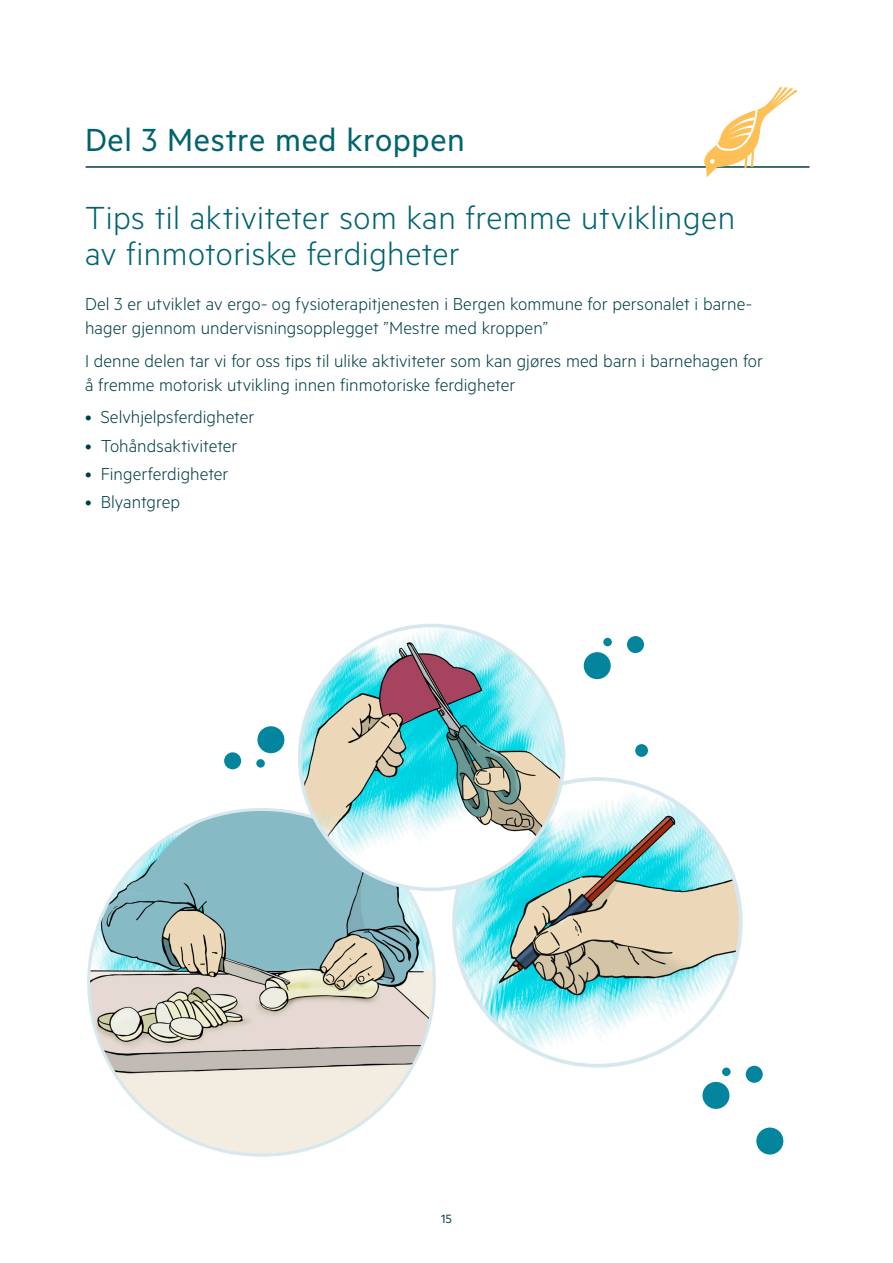
<style>
.page{position:relative;width:893px;height:1263px;background:#fff}
.page>*{position:absolute;margin:0;border:0;box-sizing:border-box;transform-origin:0 0}
.HiB_tekst_Metric_lig{font:300 36px/36px "Metric";letter-spacing:.015em;color:#006370}
.HiB_tekst_Metric_lig-2{font:36px "Metric";letter-spacing:.015em;color:#006370}
.HiB_tekst_Metric_lig-3{font:300 19.5px/24px "Metric";letter-spacing:.005em;color:#003e47}
.t1{font:13.5px "Metric";color:#003e47}
</style>
<div class="page">
<img style="left:89px;top:809px;width:345px;height:346px;border-radius:173px">
<hr style="left:86px;top:166px;width:723px;height:2px;background:#003e47">
<svg style="left:700px;top:87px;width:97px;height:90px"></svg>
<img style="left:454px;top:779px;width:287px;height:287px;border-radius:143px">
<img style="left:300px;top:625px;width:264px;height:248px">
<div style="left:627px;top:636px;width:17px;height:17px;background:#03859d;border-radius:50%"></div>
<div style="left:584px;top:652px;width:27px;height:27px;background:#03859d;border-radius:50%"></div>
<div style="left:603px;top:638px;width:9px;height:8px;background:#03859d;border-radius:50%"></div>
<div style="left:635px;top:744px;width:13px;height:13px;background:#03859d;border-radius:50%"></div>
<div style="left:224px;top:752px;width:17px;height:17px;background:#03859d;border-radius:50%"></div>
<div style="left:257px;top:726px;width:27px;height:27px;background:#03859d;border-radius:50%"></div>
<div style="left:256px;top:759px;width:9px;height:9px;background:#03859d;border-radius:50%"></div>
<div style="left:746px;top:1066px;width:17px;height:17px;background:#03859d;border-radius:50%"></div>
<div style="left:702px;top:1082px;width:27px;height:27px;background:#03859d;border-radius:50%"></div>
<div style="left:756px;top:1127px;width:27px;height:27px;background:#03859d;border-radius:50%"></div>
<div style="left:722px;top:1067px;width:9px;height:9px;background:#03859d;border-radius:50%"></div>
<p class="HiB_tekst_Metric_lig-2" style="left:85px;top:118px;width:381px">Del 3 Mestre med kroppen</p>
<p class="HiB_tekst_Metric_lig" style="left:85px;top:198px;width:651px">Tips til aktiviteter som kan fremme utviklingen av finmotoriske ferdigheter</p>
<p class="HiB_tekst_Metric_lig-3" style="left:85px;top:291px;width:668px">Del 3 er utviklet av ergo- og fysioterapitjenesten i Bergen kommune for personalet i barne&shy;hager gjennom undervisningsopplegget ”Mestre med kroppen”</p>
<p class="HiB_tekst_Metric_lig-3" style="left:85px;top:348px;width:680px">I denne delen tar vi for oss tips til ulike aktiviteter som kan gjøres med barn i barnehagen for å fremme motorisk utvikling innen finmotoriske ferdigheter</p>
<p class="HiB_tekst_Metric_lig-3" style="left:85px;top:404px;width:171px">• Selvhjelpsferdigheter</p>
<p class="HiB_tekst_Metric_lig-3" style="left:85px;top:433px;width:154px">• Tohåndsaktiviteter</p>
<p class="HiB_tekst_Metric_lig-3" style="left:85px;top:461px;width:145px">• Fingerferdigheter</p>
<p class="HiB_tekst_Metric_lig-3" style="left:85px;top:489px;width:97px">• Blyantgrep</p>
<p class="t1" style="left:441px;top:1211px;width:12px">15</p>
</div>
